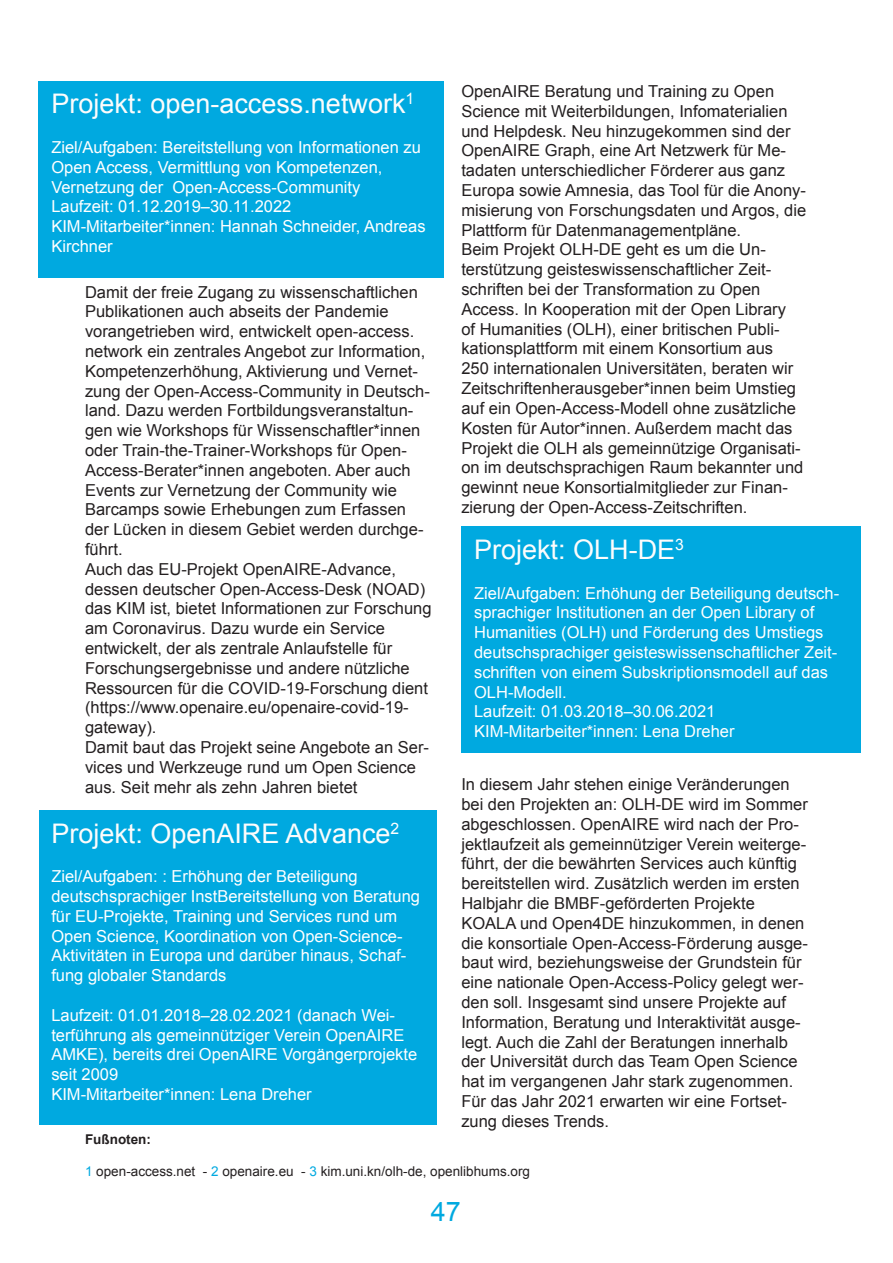
<style>
.page{position:relative;width:893px;height:1263px;background:#fff}
.page>*{position:absolute;margin:0;border:0;box-sizing:border-box;transform-origin:0 0}
.t1{font:27px "Arial";color:#fcfcfc}
.t2{font:27px "Arial";color:#00a9e0}
.t3{font:16.5px/19.8px "Arial";color:#231f20}
.t4{font:16.5px/19.8px "Arial";color:#fff}
.t5{font:13.5px "Arial";color:#231f20}
.t6{font:700 13.5px "Arial";color:#231f20}
.s1{color:#00a9e0}
.s2{color:#282526}
</style>
<div class="page">
<div style="left:39px;top:81px;width:405px;height:196px;background:#00a9e0"></div>
<div style="left:461px;top:526px;width:400px;height:227px;background:#00a9e0"></div>
<div style="left:39px;top:810px;width:397px;height:315px;background:#00a9e0"></div>
<p class="t3" style="left:461px;top:82px;width:346px">OpenAIRE Beratung und Training zu Open Science mit Weiterbildungen, Infomaterialien und Helpdesk. Neu hinzugekommen sind der OpenAIRE Graph, eine Art Netzwerk für Me&shy;tadaten unterschiedlicher Förderer aus ganz Europa sowie Amnesia, das Tool für die Anony&shy;misierung von Forschungsdaten und Argos, die Plattform für Datenmanagementpläne.</p>
<p class="t3" style="left:461px;top:240px;width:344px">Beim Projekt OLH-DE geht es um die Un&shy;terstützung geisteswissenschaftlicher Zeit&shy;schriften bei der Transformation zu Open Access. In Kooperation mit der Open Library of Humanities (OLH), einer britischen Publi&shy;kationsplattform mit einem Konsortium aus 250 internationalen Universitäten, beraten wir Zeitschriftenherausgeber*innen beim Umstieg auf ein Open-Access-Modell ohne zusätzliche Kosten für Autor*innen. Außerdem macht das Projekt die OLH als gemeinnützige Organisati&shy;on im deutschsprachigen Raum bekannter und gewinnt neue Konsortialmitglieder zur Finan&shy;zierung der Open-Access-Zeitschriften.</p>
<p class="t1" style="left:51px;top:86px;width:364px">Projekt: open-access.network<sup>1</sup></p>
<p class="t4" style="left:51px;top:137px;width:371px">Ziel/Aufgaben: Bereitstellung von Informationen zu<br>Open Access, Vermittlung von Kompetenzen,</p>
<p class="t4" style="left:51px;top:177px;width:311px">Vernetzung der Open-Access-Community</p>
<p class="t4" style="left:51px;top:197px;width:242px">Laufzeit: 01.12.2019–30.11.2022</p>
<p class="t4" style="left:51px;top:217px;width:376px">KIM-Mitarbeiter*innen: Hannah Schneider, Andreas<br>Kirchner</p>
<p class="t3" style="left:85px;top:282px;width:346px">Damit der freie Zugang zu wissenschaftlichen Publikationen auch abseits der Pandemie vorangetrieben wird, entwickelt open-access. network ein zentrales Angebot zur Information, Kompetenzerhöhung, Aktivierung und Vernet&shy;zung der Open-Access-Community in Deutsch&shy;land. Dazu werden Fortbildungsveranstaltun&shy;gen wie Workshops für Wissenschaftler*innen oder Train-the-Trainer-Workshops für Open-Access-Berater*innen angeboten. Aber auch Events zur Vernetzung der Community wie Barcamps sowie Erhebungen zum Erfassen der Lücken in diesem Gebiet werden durchge&shy;führt.</p>
<p class="t3" style="left:85px;top:559px;width:348px">Auch das EU-Projekt OpenAIRE-Advance, dessen deutscher Open-Access-Desk (NOAD) das KIM ist, bietet Informationen zur Forschung am Coronavirus. Dazu wurde ein Service entwickelt, der als zentrale Anlaufstelle für Forschungsergebnisse und andere nützliche Ressourcen für die COVID-19-Forschung dient (https://www.openaire.eu/openaire-covid-19- gateway).</p>
<p class="t3" style="left:85px;top:737px;width:345px">Damit baut das Projekt seine Angebote an Ser&shy;vices und Werkzeuge rund um Open Science aus. Seit mehr als zehn Jahren bietet</p>
<p class="t1" style="left:474px;top:532px;width:211px">Projekt: OLH-DE<sup>3</sup></p>
<p class="t4" style="left:474px;top:583px;width:367px">Ziel/Aufgaben: Erhöhung der Beteiligung deutsch&shy;sprachiger Institutionen an der Open Library of Humanities (OLH) und Förderung des Umstiegs deutschsprachiger geisteswissenschaftlicher Zeit&shy;schriften von einem Subskriptionsmodell auf das OLH-Modell.</p>
<p class="t4" style="left:474px;top:702px;width:243px">Laufzeit: 01.03.2018–30.06.2021</p>
<p class="t4" style="left:474px;top:722px;width:262px">KIM-Mitarbeiter*innen: Lena Dreher</p>
<p class="t3" style="left:461px;top:775px;width:348px">In diesem Jahr stehen einige Veränderungen bei den Projekten an: OLH-DE wird im Sommer abgeschlossen. OpenAIRE wird nach der Pro&shy;jektlaufzeit als gemeinnütziger Verein weiterge&shy;führt, der die bewährten Services auch künftig bereitstellen wird. Zusätzlich werden im ersten Halbjahr die BMBF-geförderten Projekte KOALA und Open4DE hinzukommen, in denen die konsortiale Open-Access-Förderung ausge&shy;baut wird, beziehungsweise der Grundstein für eine nationale Open-Access-Policy gelegt wer&shy;den soll. Insgesamt sind unsere Projekte auf Information, Beratung und Interaktivität ausge&shy;legt. Auch die Zahl der Beratungen innerhalb der Universität durch das Team Open Science hat im vergangenen Jahr stark zugenommen.<br>Für das Jahr 2021 erwarten wir eine Fortset&shy;zung dieses Trends.</p>
<p class="t1" style="left:51px;top:815px;width:349px">Projekt: OpenAIRE Advance<sup>2</sup></p>
<p class="t4" style="left:51px;top:866px;width:370px">Ziel/Aufgaben: : Erhöhung der Beteiligung deutschsprachiger InstBereitstellung von Beratung für EU-Projekte, Training und Services rund um Open Science, Koordination von Open-Science-Aktivitäten in Europa und darüber hinaus, Schaf&shy;fung globaler Standards</p>
<p class="t4" style="left:51px;top:1005px;width:367px">Laufzeit: 01.01.2018–28.02.2021 (danach Wei&shy;terführung als gemeinnütziger Verein OpenAIRE AMKE), bereits drei OpenAIRE Vorgängerprojekte seit 2009</p>
<p class="t4" style="left:51px;top:1084px;width:262px">KIM-Mitarbeiter*innen: Lena Dreher</p>
<p class="t6" style="left:85px;top:1130px;width:67px">Fußnoten:</p>
<p class="t5" style="left:85px;top:1163px;width:446px"><span class="s1">1</span> open-access.net - <span class="s1">2</span> openaire.eu <span class="s2">-</span> <span class="s1">3</span> kim.uni.kn/olh-de, openlibhums.org</p>
<h1 class="t2" style="left:431px;top:1193px;width:32px">47</h1>
</div>
